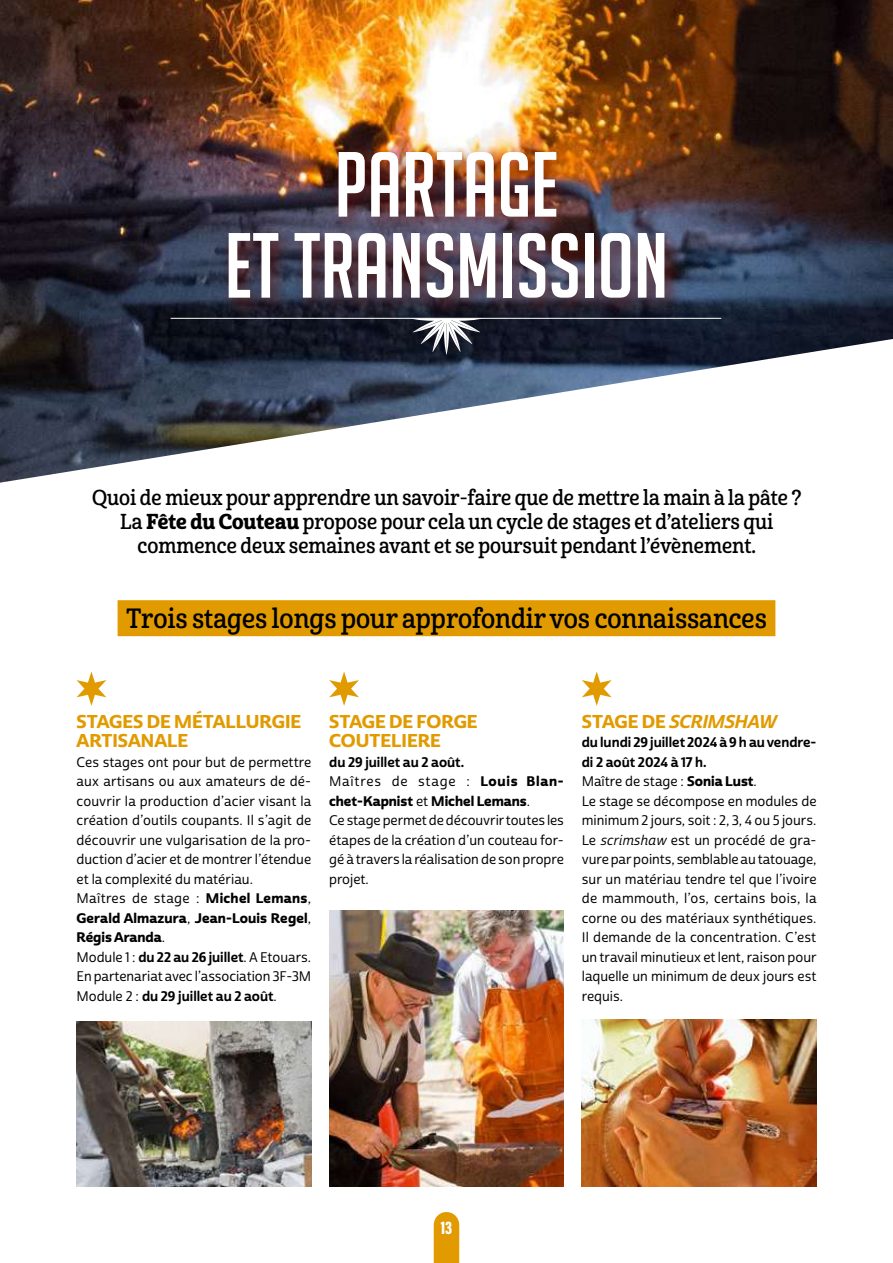
<style>
.page{position:relative;width:893px;height:1263px;background:#fff}
.page>*{position:absolute;margin:0;border:0;box-sizing:border-box;transform-origin:0 0}
.t1{font:90px/81px "Big Noodle Titling";color:#fff;text-align:center}
.t2{font:27px "Cabrito Con Dem";color:#000}
.t3{font:21px/24px "Cabrito Con Dem";color:#000;text-align:center}
.t4{font:900 18.9px "Acumin Pro Extra Cond";color:#fff}
.t5{font:18px/19.5px "Cabrito Sans Nor Ex B";color:#e19b00}
.t6{font:18px "Cabrito Sans Nor Ex B It";color:#e19b00}
.t7{font:13.5px/19.5px "Cabrito Sans Nor Med";color:#000}
.t8{font:13.5px/19.5px "Cabrito Sans Nor Bol";color:#000}
.t9{font:13.5px/19.5px "Cabrito Sans Nor Ex B";color:#000}
.t10{font:13.5px "Cabrito Sans Nor Med";letter-spacing:.06em;color:#000}
.s1{font-family:"Cabrito Con Ex B"}
.s2{font-family:"Cabrito Sans Nor Ex B"}
.s3{font-family:"Cabrito Sans Nor Med"}
.s4{font-family:"Cabrito Sans Nor Bol"}
.s5{font-family:"Cabrito Sans Nor Med It"}
</style>
<div class="page">
<img style="left:0;top:0;width:893px;height:483px">
<svg style="left:410px;top:319px;width:73px;height:36px"></svg>
<hr style="left:171px;top:318px;width:550px;height:1px;background:#fff">
<div style="left:118px;top:600px;width:657px;height:36px;background:#e19b00"></div>
<img style="left:77px;top:1022px;width:234px;height:164px">
<img style="left:582px;top:1020px;width:234px;height:166px">
<img style="left:329px;top:911px;width:235px;height:275px">
<svg style="left:77px;top:671px;width:29px;height:35px"></svg>
<svg style="left:329px;top:671px;width:30px;height:35px"></svg>
<svg style="left:582px;top:671px;width:30px;height:35px"></svg>
<div style="left:220px;top:144px;width:465px;height:174px;background:#5e0c00;opacity:.75"></div>
<div style="left:434px;top:1225px;width:25px;height:38px;background:#e19b00"></div>
<h1 class="t1" style="left:225px;top:144px;width:445px">PARTAGE<br>ET TRANSMISSION</h1>
<h3 class="t3" style="left:92px;top:486px;width:711px">Quoi de mieux pour apprendre un savoir-faire que de mettre la main à la pâte ?<br>La <span class="s1">Fête du Couteau</span> propose pour cela un cycle de stages et d’ateliers qui commence deux semaines avant et se poursuit pendant l’évènement.</h3>
<h2 class="t2" style="left:126px;top:602px;width:642px">Trois stages longs pour approfondir vos connaissances</h2>
<h3 class="t5" style="left:77px;top:712px;width:226px">STAGES DE MÉTALLURGIE<br>ARTISANALE</h3>
<p class="t7" style="left:77px;top:752px;width:236px">Ces stages ont pour but de permettre aux artisans ou aux amateurs de dé&shy;couvrir la production d’acier visant la création d’outils coupants. Il s’agit de découvrir une vulgarisation de la pro&shy;duction d’acier et de montrer l’étendue et la complexité du matériau.<br>Maîtres de stage : <span class="s2">Michel Lemans</span>,</p>
<p class="t9" style="left:77px;top:908px;width:236px">Gerald Almazura<span class="s3">,</span> Jean-Louis Regel<span class="s3">,<br></span>Régis Aranda<span class="s3">.</span></p>
<p class="t7" style="left:77px;top:947px;width:236px">Module 1 : <span class="s4">du 22 au 26 juillet</span>. A Etouars.<br>En partenariat avec l’association 3F-3M</p>
<p class="t8" style="left:77px;top:986px;width:200px"><span class="s3">Module 2 :</span> du 29 juillet au 2 août<span class="s3">.</span></p>
<h3 class="t5" style="left:329px;top:712px;width:150px">STAGE DE FORGE<br>COUTELIERE</h3>
<p class="t8" style="left:329px;top:752px;width:137px">du 29 juillet au 2 août.</p>
<p class="t10" style="left:329px;top:773px;width:236px">Maîtres de stage : <span class="s2">Louis Blan-</span></p>
<p class="t9" style="left:329px;top:791px;width:201px">chet-Kapnist <span class="s3">et</span> Michel Lemans<span class="s3">.</span></p>
<p class="t7" style="left:329px;top:811px;width:236px;text-align:justify">Ce stage permet de découvrir toutes les étapes de la création d’un couteau for&shy;gé à travers la réalisation de son propre projet.</p>
<h3 class="t6" style="left:582px;top:710px;width:196px"><span class="s2">STAGE DE</span> SCRIMSHAW</h3>
<p class="t8" style="left:582px;top:733px;width:236px">du lundi 29 juillet 2024 à 9 h au vendre&shy;di 2 août 2024 à 17 h.</p>
<p class="t7" style="left:582px;top:772px;width:236px">Maître de stage : <span class="s2">Sonia Lust</span>.<br>Le stage se décompose en modules de minimum 2 jours, soit : 2, 3, 4 ou 5 jours.<br>Le <span class="s5">scrimshaw</span> est un procédé de gra&shy;vure par points, semblable au tatouage, sur un matériau tendre tel que l’ivoire de mammouth, l’os, certains bois, la corne ou des matériaux synthétiques.<br>Il demande de la concentration. C’est un travail minutieux et lent, raison pour laquelle un minimum de deux jours est requis.</p>
<h3 class="t4" style="left:441px;top:1216px;width:13px">13</h3>
</div>
